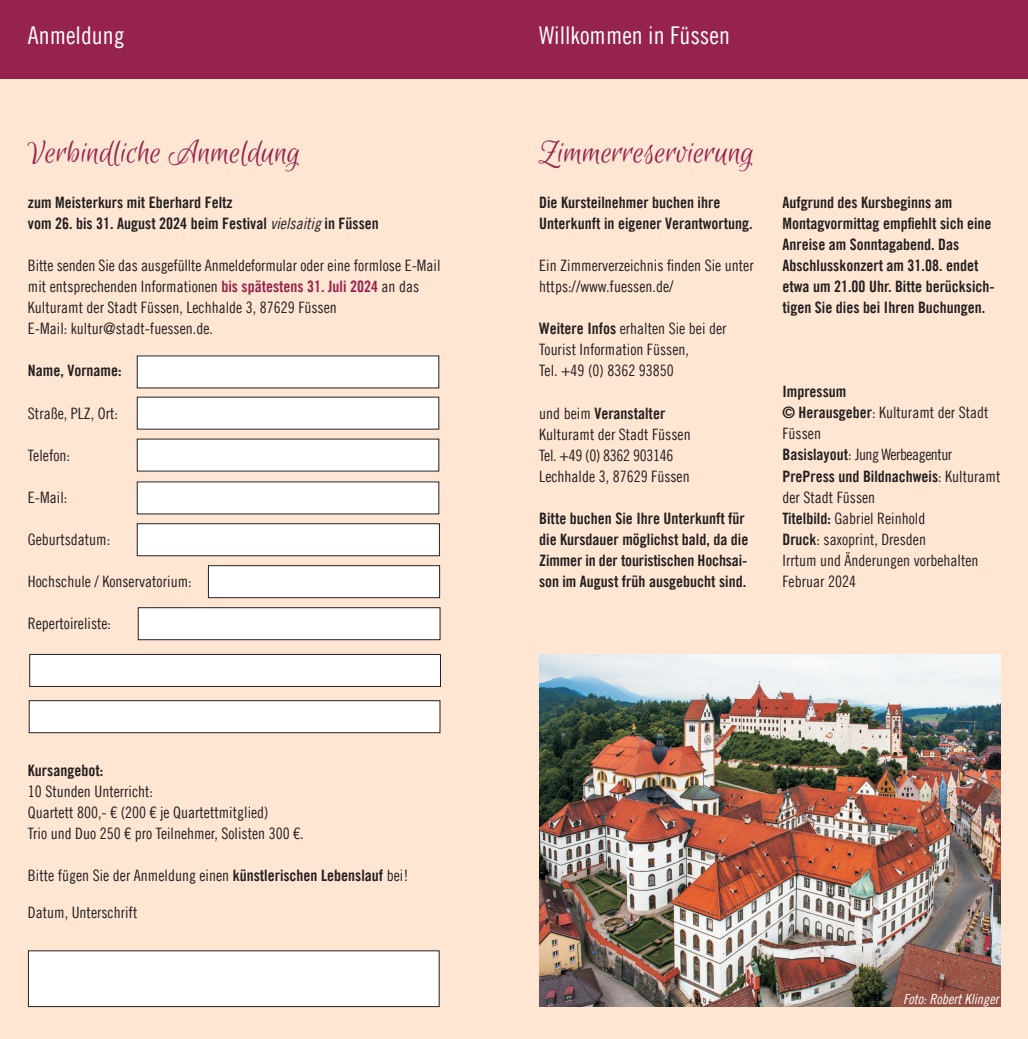
<style>
.page{position:relative;width:1028px;height:1039px;background:#fff}
.page>*{position:absolute;margin:0;border:0;box-sizing:border-box;transform-origin:0 0}
.t1{font:35px "Euphoria Script";color:#96234d}
.t2{font:35px "Euphoria Script";color:#96214c}
.t3{font:24.5px "Trade Gothic LT Com Cn 18";color:#fff}
.t4{font:15.75px/21px "Trade Gothic LT Com Cn 18";color:#231f20}
.t5{font:15.75px/21px "Trade Gothic LT Com Bd Cn 20";color:#231f20}
.t6{font:14px "Trade Gothic LT Com Cn 18 Obl";color:#fff}
.s1{font-family:"Trade Gothic LT Com Cn 18 Obl"}
.s2{font-family:"Trade Gothic LT Com Bd Cn 20";color:#96234d}
.s3{font-family:"Trade Gothic LT Com Bd Cn 20"}
.s4{font-family:"Trade Gothic LT Com Cn 18"}
</style>
<div class="page">
<div style="left:0;top:0;width:1027px;height:1038px;background:#fee6d3"></div>
<div style="left:0;top:0;width:1027px;height:79px;background:#96234d"></div>
<div style="left:28px;top:950px;width:411px;height:56px;background:#fff"></div>
<div style="left:30px;top:654px;width:410px;height:32px;background:#fff"></div>
<div style="left:29px;top:653px;width:412px;height:33px;border:1px solid #231f20"></div>
<div style="left:29px;top:700px;width:411px;height:32px;background:#fff"></div>
<div style="left:29px;top:700px;width:411px;height:33px;border:1px solid #231f20"></div>
<div style="left:138px;top:607px;width:302px;height:32px;background:#fff"></div>
<div style="left:138px;top:607px;width:302px;height:33px;border:1px solid #231f20"></div>
<div style="left:137px;top:523px;width:302px;height:32px;background:#fff"></div>
<div style="left:137px;top:523px;width:303px;height:33px;border:1px solid #231f20"></div>
<div style="left:137px;top:482px;width:302px;height:31px;background:#fff"></div>
<div style="left:137px;top:439px;width:302px;height:32px;background:#fff"></div>
<div style="left:137px;top:397px;width:302px;height:32px;background:#fff"></div>
<div style="left:137px;top:356px;width:302px;height:32px;background:#fff"></div>
<div style="left:208px;top:565px;width:231px;height:32px;background:#fff"></div>
<div style="left:208px;top:565px;width:232px;height:33px;border:1px solid #231f20"></div>
<img style="left:539px;top:654px;width:461px;height:352px">
<div style="left:902px;top:990px;width:98px;height:16px;background:#965244"></div>
<h2 class="t3" style="left:28px;top:21px;width:98px">Anmeldung</h2>
<h2 class="t3" style="left:539px;top:21px;width:192px">Willkommen in Füssen</h2>
<h1 class="t1" style="left:28px;top:134px;width:274px">Verbindliche Anmeldung</h1>
<p class="t5" style="left:28px;top:192px;width:352px">zum Meisterkurs mit Eberhard Feltz<br>vom 26. bis 31. August 2024 beim Festival <span class="s1">vielsaitig</span> in Füssen</p>
<p class="t4" style="left:28px;top:255px;width:414px">Bitte senden Sie das ausgefüllte Anmeldeformular oder eine formlose E-Mail mit entsprechenden Informationen <span class="s2">bis spätestens 31. Juli 2024</span> an das Kulturamt der Stadt Füssen, Lechhalde 3, 87629 Füssen<br>E-Mail: kultur@stadt-fuessen.de.</p>
<p class="t5" style="left:28px;top:360px;width:95px">Name, Vorname:</p>
<p class="t4" style="left:28px;top:402px;width:92px">Straße, PLZ, Ort:</p>
<p class="t4" style="left:28px;top:444px;width:44px">Telefon:</p>
<p class="t4" style="left:28px;top:486px;width:41px">E-Mail:</p>
<p class="t4" style="left:28px;top:528px;width:84px">Geburtsdatum:</p>
<p class="t4" style="left:28px;top:570px;width:165px">Hochschule / Konservatorium:</p>
<p class="t4" style="left:28px;top:612px;width:85px">Repertoireliste:</p>
<h1 class="t2" style="left:539px;top:133px;width:216px">Zimmerreservierung</h1>
<p class="t5" style="left:539px;top:192px;width:215px">Die Kursteilnehmer buchen ihre<br>Unterkunft in eigener Verantwortung.</p>
<p class="t4" style="left:539px;top:255px;width:216px">Ein Zimmerverzeichnis finden Sie unter https://www.fuessen.de/</p>
<p class="t4" style="left:539px;top:318px;width:189px"><span class="s3">Weitere Infos</span> erhalten Sie bei der<br>Tourist Information Füssen,<br>Tel. +49 (0) 8362 93850</p>
<p class="t5" style="left:539px;top:402px;width:127px"><span class="s4">und beim</span> Veranstalter</p>
<p class="t4" style="left:539px;top:423px;width:153px">Kulturamt der Stadt Füssen<br>Tel. +49 (0) 8362 903146<br>Lechhalde 3, 87629 Füssen</p>
<p class="t5" style="left:539px;top:507px;width:210px">Bitte buchen Sie Ihre Unterkunft für die Kursdauer möglichst bald, da die Zimmer in der touristischen Hochsai&shy;son im August früh ausgebucht sind.</p>
<p class="t5" style="left:782px;top:192px;width:214px">Aufgrund des Kursbeginns am Montagvormittag empfiehlt sich eine Anreise am Sonntagabend. Das Abschlusskonzert am 31.08. endet etwa um 21.00 Uhr. Bitte berücksich&shy;tigen Sie dies bei Ihren Buchungen.</p>
<p class="t5" style="left:782px;top:381px;width:65px">Impressum</p>
<p class="t4" style="left:782px;top:402px;width:207px"><span class="s3">© Herausgeber</span>: Kulturamt der Stadt<br>Füssen<br><span class="s3">Basislayout</span>: Jung Werbeagentur</p>
<p class="t5" style="left:782px;top:465px;width:219px">PrePress und Bildnachweis<span class="s4">: Kulturamt</span></p>
<p class="t4" style="left:782px;top:486px;width:197px">der Stadt Füssen<br><span class="s3">Titelbild:</span> Gabriel Reinhold<br><span class="s3">Druck</span>: saxoprint, Dresden<br>Irrtum und Änderungen vorbehalten<br>Februar 2024</p>
<p class="t5" style="left:28px;top:759px;width:77px">Kursangebot:</p>
<p class="t4" style="left:28px;top:780px;width:277px">10 Stunden Unterricht:<br>Quartett 800,- € (200 € je Quartettmitglied)<br>Trio und Duo 250 € pro Teilnehmer, Solisten 300 €.</p>
<p class="t4" style="left:28px;top:864px;width:382px">Bitte fügen Sie der Anmeldung einen <span class="s3">künstlerischen Lebenslauf</span> bei!</p>
<p class="t4" style="left:28px;top:901px;width:111px">Datum, Unterschrift</p>
<p class="t6" style="left:902px;top:990px;width:97px">Foto: Robert Klinger</p>
</div>
